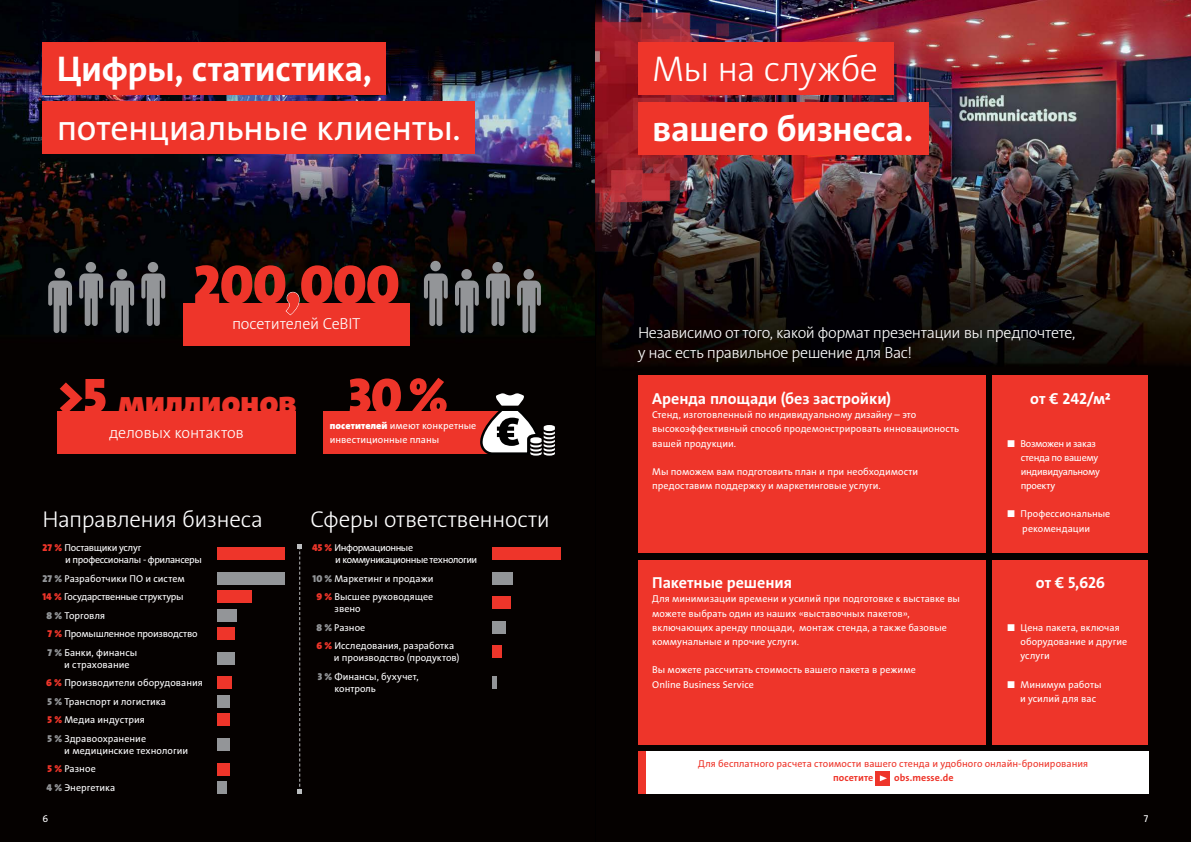
<style>
.page{position:relative;width:1191px;height:842px;background:#fff}
.page>*{position:absolute;margin:0;border:0;box-sizing:border-box;transform-origin:0 0}
.t1{font:900 55.7px "The Sans LP9";color:#ee352a}
.t2{font:900 51.5px "The Sans LP9";color:#ee352a}
.t3{font:36px "The Sans LP7 Bld";letter-spacing:-.01em;color:#fff}
.t4{font:36px "The Sans LP5 Plain";letter-spacing:-.01em;color:#fff}
.t5{font:36px "The Sans LP3 Lig";letter-spacing:-.015em;color:#fff}
.t6{font:900 34px "The Sans LP9";letter-spacing:-.01em;color:#ee352a}
.t7{font:23px "The Sans LP3 Lig";letter-spacing:-.015em;color:#fff}
.t8{font:16px/20px "The Sans LP3 Lig";letter-spacing:-.025em;color:#fff}
.t9{font:16px "The Sans LP7 Bld";letter-spacing:-.005em;color:#fff}
.t10{font:10px/14.2px "The Sans LP5 Plain";color:#fff}
.t11{font:10px "The Sans LP5 Plain";letter-spacing:.005em;color:#ee352a}
.t12{font:10px/12px "The Sans LP5 Plain";letter-spacing:-.03em;color:#fff}
.t13{font:10px/14.2px "The Sans LP5 Plain";letter-spacing:-.035em;color:#fff}
.t14{font:10px/12px "The Sans LP5 Plain";letter-spacing:-.045em;color:#fff}
.t15{font:10px "The Sans LP5 Plain";letter-spacing:-.02em;color:#fff}
.t16{font:10px "The Sans LP7 Bld";letter-spacing:.01em;color:#ee352a}
.s1{font-size:51.5px}
.s2{font-family:"The Sans LP9";font-weight:900}
.s3{font-family:"The Sans LP9";font-weight:900;color:#ee352a}
.s4{font-family:"The Sans LP9";font-weight:900;color:#939598}
</style>
<div class="page">
<img style="left:0;top:0;width:1191px;height:842px">
<hr style="left:595px;top:0;width:1px;height:842px;background:#000">
<img style="left:595px;top:0;width:150px;height:269px">
<div style="left:638px;top:376px;width:347px;height:177px;background:#ee352a"></div>
<div style="left:638px;top:560px;width:347px;height:184px;background:#ee352a"></div>
<div style="left:992px;top:376px;width:156px;height:177px;background:#ee352a"></div>
<div style="left:992px;top:560px;width:156px;height:184px;background:#ee352a"></div>
<div style="left:638px;top:43px;width:255px;height:52px;background:#ee352a"></div>
<div style="left:638px;top:102px;width:290px;height:53px;background:#ee352a"></div>
<div style="left:638px;top:751px;width:510px;height:43px;background:#fff"></div>
<div style="left:875px;top:771px;width:14px;height:14px;background:#ee352a"></div>
<svg style="left:880px;top:775px;width:7px;height:6px"></svg>
<div style="left:323px;top:411px;width:194px;height:43px;background:#ee352a"></div>
<svg style="left:479px;top:393px;width:76px;height:63px"></svg>
<div style="left:43px;top:43px;width:343px;height:52px;background:#ee352a"></div>
<div style="left:43px;top:101px;width:432px;height:53px;background:#ee352a"></div>
<div style="left:55px;top:268px;width:10px;height:10px;background:#939598;border-radius:50%"></div>
<svg style="left:48px;top:281px;width:24px;height:52px"></svg>
<div style="left:117px;top:269px;width:10px;height:10px;background:#939598;border-radius:50%"></div>
<svg style="left:110px;top:281px;width:24px;height:52px"></svg>
<div style="left:86px;top:262px;width:10px;height:10px;background:#939598;border-radius:50%"></div>
<svg style="left:79px;top:273px;width:24px;height:53px"></svg>
<div style="left:148px;top:262px;width:10px;height:10px;background:#939598;border-radius:50%"></div>
<svg style="left:141px;top:273px;width:24px;height:53px"></svg>
<div style="left:430px;top:261px;width:11px;height:10px;background:#939598;border-radius:50%"></div>
<svg style="left:424px;top:273px;width:24px;height:53px"></svg>
<div style="left:492px;top:262px;width:11px;height:10px;background:#939598;border-radius:50%"></div>
<svg style="left:486px;top:273px;width:24px;height:53px"></svg>
<div style="left:461px;top:269px;width:11px;height:10px;background:#939598;border-radius:50%"></div>
<svg style="left:455px;top:281px;width:24px;height:52px"></svg>
<div style="left:523px;top:269px;width:11px;height:10px;background:#939598;border-radius:50%"></div>
<svg style="left:517px;top:281px;width:24px;height:52px"></svg>
<div style="left:183px;top:303px;width:227px;height:42px;background:#ee352a"></div>
<svg style="left:285px;top:291px;width:18px;height:25px"></svg>
<div style="left:58px;top:411px;width:238px;height:43px;background:#ee352a"></div>
<div style="left:217px;top:677px;width:15px;height:12px;background:#ee352a"></div>
<div style="left:217px;top:609px;width:20px;height:12px;background:#939598"></div>
<div style="left:217px;top:781px;width:10px;height:12px;background:#939598"></div>
<div style="left:217px;top:714px;width:12px;height:12px;background:#ee352a"></div>
<div style="left:217px;top:738px;width:12px;height:12px;background:#939598"></div>
<div style="left:217px;top:591px;width:35px;height:12px;background:#ee352a"></div>
<div style="left:217px;top:572px;width:67px;height:12px;background:#939598"></div>
<div style="left:217px;top:628px;width:17px;height:12px;background:#ee352a"></div>
<div style="left:217px;top:695px;width:12px;height:12px;background:#939598"></div>
<div style="left:217px;top:763px;width:12px;height:12px;background:#ee352a"></div>
<div style="left:217px;top:652px;width:17px;height:12px;background:#939598"></div>
<svg style="left:298px;top:544px;width:4px;height:250px"></svg>
<div style="left:217px;top:548px;width:67px;height:12px;background:#ee352a"></div>
<div style="left:492px;top:572px;width:20px;height:12px;background:#939598"></div>
<div style="left:492px;top:548px;width:68px;height:12px;background:#ee352a"></div>
<hr style="left:492px;top:676px;width:4px;height:12px;background:#939598">
<div style="left:492px;top:646px;width:9px;height:12px;background:#ee352a"></div>
<div style="left:492px;top:621px;width:13px;height:12px;background:#939598"></div>
<div style="left:492px;top:597px;width:18px;height:12px;background:#ee352a"></div>
<div style="left:638px;top:751px;width:7px;height:43px;background:#ee352a"></div>
<h3 class="t3" style="left:57px;top:46px;width:317px">Цифры, статистика,</h3>
<h3 class="t4" style="left:57px;top:104px;width:405px">потенциальные клиенты.</h3>
<h1 class="t1" style="left:193px;top:249px;width:207px">200,000</h1>
<h3 class="t8" style="left:232px;top:314px;width:130px">посетителей CeBIT</h3>
<h3 class="t6" style="left:57px;top:380px;width:241px"><span class="s1">&gt;5</span> миллионов</h3>
<h3 class="t8" style="left:109px;top:422px;width:136px">деловых контактов</h3>
<h2 class="t2" style="left:348px;top:363px;width:101px">30%</h2>
<p class="t10" style="left:330px;top:433px;width:111px">инвестиционные планы</p>
<p class="t10" style="left:330px;top:419px;width:148px"><span class="s2">посетителей</span> имеют конкретные</p>
<h3 class="t7" style="left:43px;top:505px;width:222px">Направления бизнеса</h3>
<p class="t12" style="left:65px;top:542px;width:138px;text-indent:-23px"><span class="s3">27 %</span> Поставщики услуг<br>и профессионалы - фрилансеры</p>
<p class="t10" style="left:43px;top:571px;width:144px"><span class="s4">27 %</span> Разработчики ПО и систем</p>
<p class="t12" style="left:43px;top:591px;width:143px"><span class="s3">14 %</span> Государственные структуры</p>
<p class="t10" style="left:46px;top:608px;width:60px"><span class="s4">8 %</span> Торговля</p>
<p class="t15" style="left:47px;top:627px;width:152px"><span class="s3">7 %</span> Промышленное производство</p>
<p class="t10" style="left:64px;top:646px;width:75px;line-height:12px;text-indent:-17px"><span class="s4">7 %</span> Банки, финансы и страхование</p>
<p class="t10" style="left:46px;top:676px;width:158px"><span class="s3">6 %</span> Производители оборудования</p>
<p class="t10" style="left:47px;top:694px;width:120px"><span class="s4">5 %</span> Транспорт и логистика</p>
<p class="t10" style="left:47px;top:711px;width:100px;line-height:18.5px"><span class="s3">5 %</span> Медиа индустрия<br><span class="s4">5 %</span> Здравоохранение</p>
<p class="t10" style="left:64px;top:743px;width:125px">и медицинские технологии</p>
<p class="t10" style="left:47px;top:762px;width:50px"><span class="s3">5 %</span> Разное</p>
<p class="t10" style="left:46px;top:780px;width:71px"><span class="s4">4 %</span> Энергетика</p>
<h3 class="t7" style="left:310px;top:505px;width:241px">Сферы ответственности</h3>
<p class="t14" style="left:335px;top:542px;width:144px;text-indent:-23px"><span class="s3">45 %</span> Информационные<br>и коммуникационные технологии</p>
<p class="t10" style="left:312px;top:571px;width:122px"><span class="s4">10 %</span> Маркетинг и продажи</p>
<p class="t10" style="left:335px;top:591px;width:100px;line-height:12px;text-indent:-18px"><span class="s3">9 %</span> Высшее руководящее звено</p>
<p class="t10" style="left:316px;top:620px;width:50px"><span class="s4">8 %</span> Разное</p>
<p class="t10" style="left:334px;top:640px;width:127px;line-height:12px;text-indent:-17px"><span class="s3">6 %</span> Исследования, разработка и производство (продуктов)</p>
<p class="t10" style="left:334px;top:670px;width:86px;line-height:12px;text-indent:-17px"><span class="s4">3 %</span> Финансы, бухучет, контроль</p>
<h3 class="t5" style="left:652px;top:46px;width:227px">Мы на службе</h3>
<h3 class="t3" style="left:652px;top:105px;width:262px">вашего бизнеса.</h3>
<h3 class="t8" style="left:638px;top:323px;width:439px">Независимо от того, какой формат презентации вы предпочтете, у нас есть правильное решение для Вас!</h3>
<h3 class="t9" style="left:652px;top:388px;width:240px">Аренда площади (без застройки)</h3>
<p class="t10" style="left:652px;top:408px;width:308px">Стенд, изготовленный по индивидуальному дизайну – это высокоэффективный способ продемонстрировать инновационость вашей продукции.</p>
<p class="t10" style="left:652px;top:464px;width:268px">Мы поможем вам подготовить план и при необходимости предоставим поддержку и маркетинговые услуги.</p>
<h3 class="t9" style="left:652px;top:573px;width:141px">Пакетные решения</h3>
<p class="t10" style="left:652px;top:592px;width:309px">Для минимизации времени и усилий при подготовке к выставке вы можете выбрать один из наших «выставочных пакетов», включающих аренду площади, монтаж стенда, а также базовые коммунальные и прочие услуги.</p>
<p class="t10" style="left:652px;top:663px;width:265px">Вы можете рассчитать стоимость вашего пакета в режиме<br>Online Business Service</p>
<h3 class="t9" style="left:1030px;top:388px;width:82px">от € 242/м²</h3>
<p class="t13" style="left:1020px;top:436px;width:80px;text-indent:-14px">■ Возможен и заказ стенда по вашему индивидуальному проекту</p>
<p class="t10" style="left:1006px;top:507px;width:105px;text-align:center">■ Профессиональные рекомендации</p>
<h3 class="t9" style="left:1035px;top:573px;width:71px">от € 5,626</h3>
<p class="t10" style="left:1020px;top:620px;width:108px;text-indent:-14px">■ Цена пакета, включая оборудование и другие услуги</p>
<p class="t10" style="left:1020px;top:677px;width:83px;text-indent:-13px">■ Минимум работы и усилий для вас</p>
<p class="t11" style="left:698px;top:757px;width:391px">Для бесплатного расчета стоимости вашего стенда и удобного онлайн-бронирования</p>
<p class="t16" style="left:833px;top:771px;width:42px">посетите</p>
<p class="t16" style="left:894px;top:771px;width:61px">obs.messe.de</p>
<p class="t10" style="left:43px;top:812px;width:7px">6</p>
<p class="t10" style="left:1143px;top:812px;width:6px">7</p>
</div>
